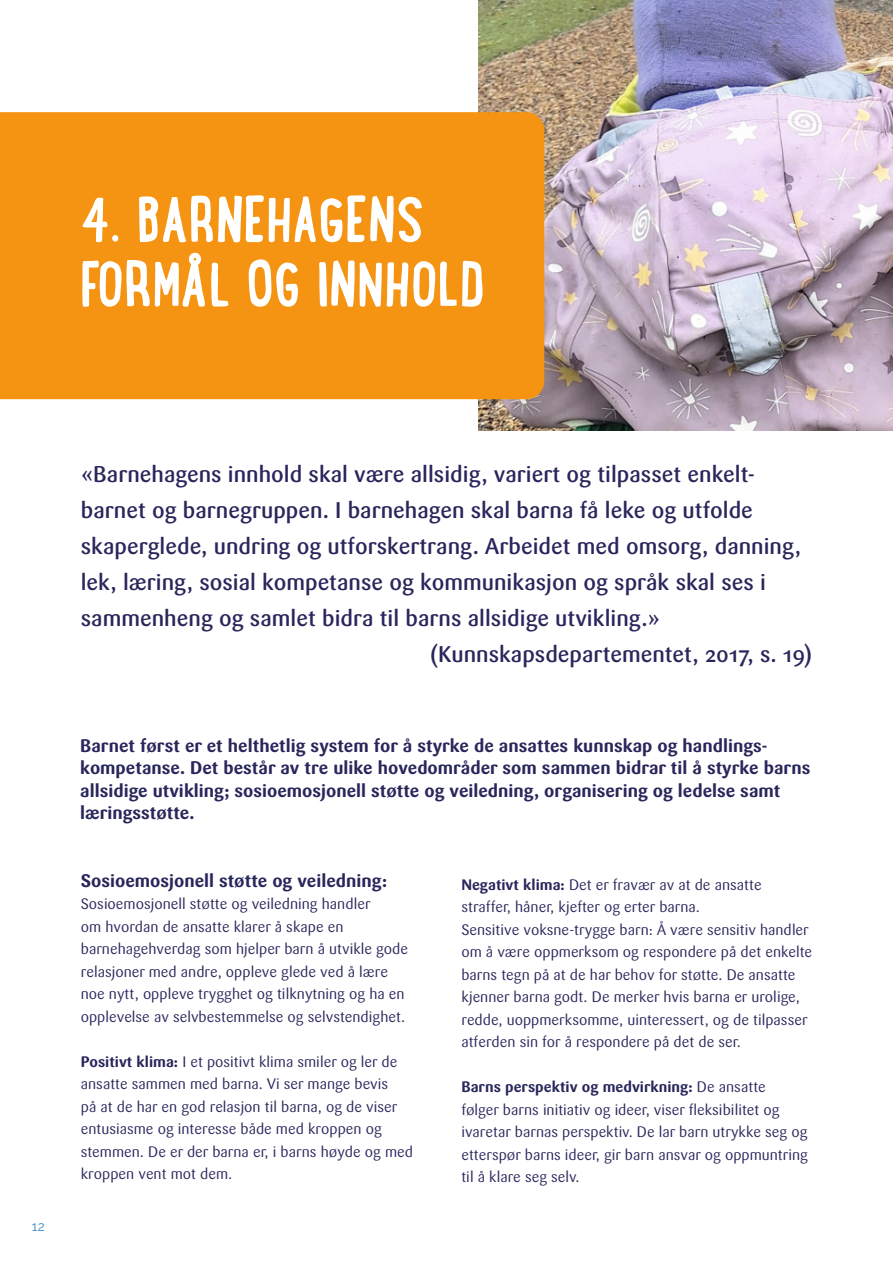
<style>
.page{position:relative;width:893px;height:1263px;background:#fff}
.page>*{position:absolute;margin:0;border:0;box-sizing:border-box;transform-origin:0 0}
.t1{font:700 69px/64.5px "Lunch Box";color:#fff}
.t2{font:500 22.5px "Sari OT";color:#28265b}
.t3{font:700 18px/22.5px "Sari OT";color:#28265b}
.t4{font:15px/22.5px "Sari OT";color:#28265b}
.t5{font:13.5px "Raleway";color:#388bc6}
.s1{font-weight:700}
</style>
<div class="page">
<img style="left:478px;top:0;width:415px;height:431px">
<div style="left:0;top:112px;width:544px;height:287px;background:#f59312"></div>
<h1 class="t1" style="left:80px;top:185px;width:406px">4. BARNEHAGENS<br>FORMÅL OG INNHOLD</h1>
<p class="t5" style="left:32px;top:1218px;width:14px">12</p>
<h2 class="t2" style="left:81px;top:459px;width:676px">«Barnehagens innhold skal være allsidig, variert og tilpasset enkelt-</h2>
<h2 class="t2" style="left:81px;top:495px;width:674px">barnet og barnegruppen. I barnehagen skal barna få leke og utfolde</h2>
<h2 class="t2" style="left:81px;top:531px;width:722px">skaperglede, undring og utforskertrang. Arbeidet med omsorg, danning,</h2>
<h2 class="t2" style="left:81px;top:567px;width:687px">lek, læring, sosial kompetanse og kommunikasjon og språk skal ses i</h2>
<h2 class="t2" style="left:81px;top:603px;width:581px">sammenheng og samlet bidra til barns allsidige utvikling.»</h2>
<h2 class="t2" style="left:430px;top:639px;width:384px">(Kunnskapsdepartementet, 2017, s. 19)</h2>
<p class="t3" style="left:80px;top:734px;width:731px">Barnet først er et helthetlig system for å styrke de ansattes kunnskap og handlings&shy;kompetanse. Det består av tre ulike hovedområder som sammen bidrar til å styrke barns allsidige utvikling; sosioemosjonell støtte og veiledning, organisering og ledelse samt læringsstøtte.</p>
<p class="t3" style="left:81px;top:869px;width:308px">Sosioemosjonell støtte og veiledning:</p>
<p class="t4" style="left:81px;top:892px;width:329px">Sosioemosjonell støtte og veiledning handler<br>om hvordan de ansatte klarer å skape en barnehagehverdag som hjelper barn å utvikle gode relasjoner med andre, oppleve glede ved å lære noe nytt, oppleve trygghet og tilknytning og ha en opplevelse av selvbestemmelse og selvstendighet.</p>
<p class="t4" style="left:81px;top:1050px;width:334px"><span class="s1">Positivt klima:</span> I et positivt klima smiler og ler de ansatte sammen med barna. Vi ser mange bevis<br>på at de har en god relasjon til barna, og de viser entusiasme og interesse både med kroppen og stemmen. De er der barna er, i barns høyde og med kroppen vent mot dem.</p>
<p class="t4" style="left:461px;top:873px;width:352px"><span class="s1">Negativt klima:</span> Det er fravær av at de ansatte straffer, håner, kjefter og erter barna.<br>Sensitive voksne-trygge barn: Å være sensitiv handler om å være oppmerksom og respondere på det enkelte barns tegn på at de har behov for støtte. De ansatte kjenner barna godt. De merker hvis barna er urolige, redde, uoppmerksomme, uinteressert, og de tilpasser atferden sin for å respondere på det de ser.</p>
<p class="t4" style="left:461px;top:1076px;width:348px"><span class="s1">Barns perspektiv og medvirkning:</span> De ansatte<br>følger barns initiativ og ideer, viser fleksibilitet og ivaretar barnas perspektiv. De lar barn utrykke seg og etterspør barns ideer, gir barn ansvar og oppmuntring til å klare seg selv.</p>
</div>
